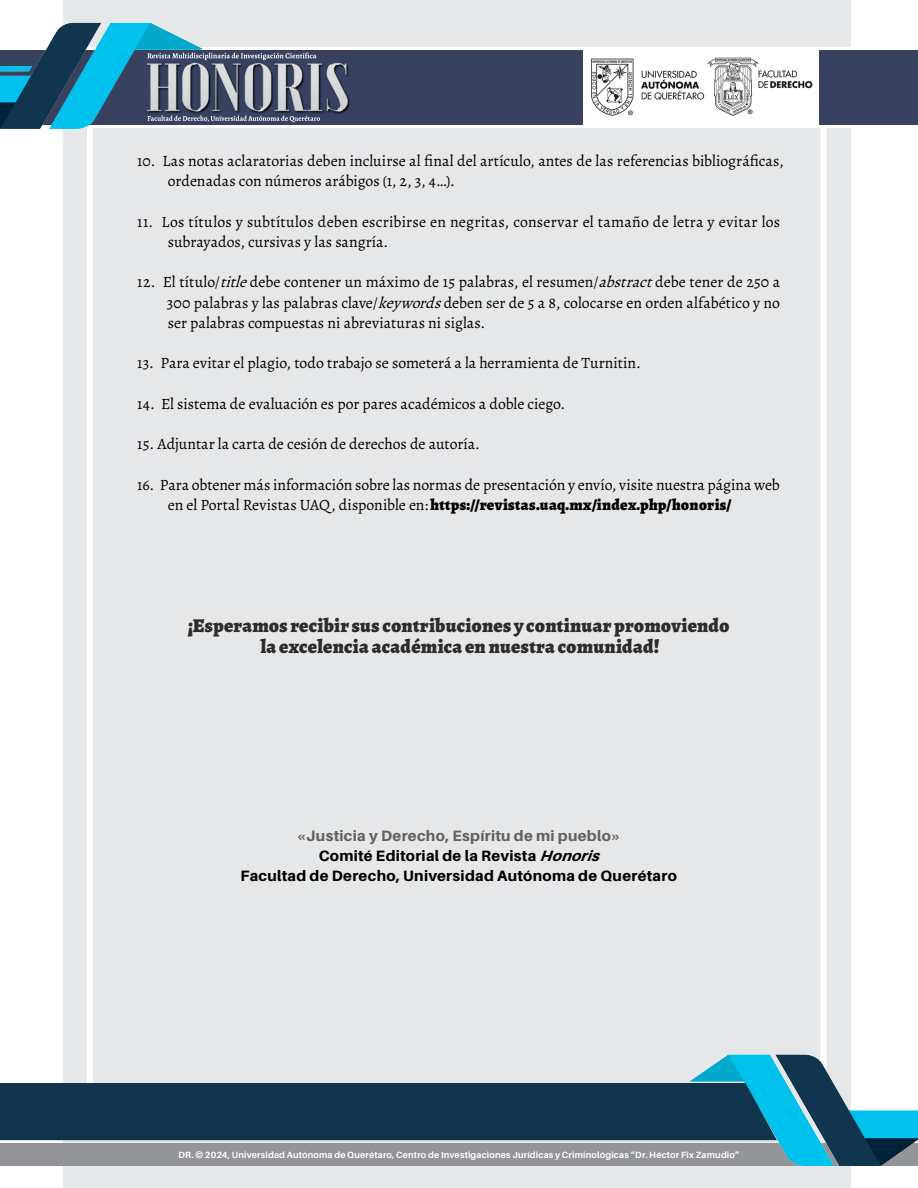
<style>
.page{position:relative;width:918px;height:1188px;background:#fff}
.page>*{position:absolute;margin:0;border:0;box-sizing:border-box;transform-origin:0 0}
.SUP_CABEZA_02{font:900 19.5px/21px "Alegreya";letter-spacing:.01em;color:#2e2b2c;text-align:center}
.PARRAFO_02{font:15.75px/20.2px "Alegreya";color:#000}
.kiker{font:800 15px "Aileron";letter-spacing:.02em;color:#000}
.kiker-2{font:800 15px "Aileron";letter-spacing:.02em;color:#626262}
.t1{font:700 9px "Aileron";letter-spacing:.02em;color:#fff}
.s1{font-style:italic}
.s2{font-weight:900}
</style>
<div class="page">
<div style="left:63px;top:0;width:787px;height:1188px;background:#e6e7e9"></div>
<div style="left:820px;top:105px;width:6px;height:1004px;background:#fff"></div>
<div style="left:87px;top:105px;width:6px;height:1004px;background:#fff"></div>
<div style="left:0;top:47px;width:918px;height:81px;background:#fff"></div>
<div style="left:0;top:1143px;width:918px;height:23px;background:#939598"></div>
<img style="left:219px;top:1004px;width:699px;height:183px">
<div style="left:0;top:50px;width:584px;height:75px;background:#37425f"></div>
<img style="left:209px;top:57px;width:141px;height:66px">
<div style="left:819px;top:50px;width:99px;height:75px;background:#37425f"></div>
<svg style="left:209px;top:52px;width:107px;height:20px"></svg>
<svg style="left:209px;top:115px;width:111px;height:7px"></svg>
<img style="left:591px;top:58px;width:114px;height:58px">
<img style="left:707px;top:57px;width:106px;height:59px">
<div style="left:0;top:1083px;width:777px;height:57px;background:#11354d"></div>
<img style="left:0;top:22px;width:209px;height:107px">
<p class="PARRAFO_02" style="left:168px;top:150px;width:617px;text-indent:-30px">10. Las notas aclaratorias deben incluirse al final del artículo, antes de las referencias bibliográficas, ordenadas con números arábigos (1, 2, 3, 4…).</p>
<p class="PARRAFO_02" style="left:168px;top:211px;width:614px;text-indent:-31px">11. Los títulos y subtítulos deben escribirse en negritas, conservar el tamaño de letra y evitar los subrayados, cursivas y las sangría.</p>
<p class="PARRAFO_02" style="left:167px;top:272px;width:615px;text-align:justify;text-indent:-29px">12. El título/<span class="s1">title</span>debe contener un máximo de 15 palabras, el resumen/<span class="s1">abstract</span>debe tener de 250 a 300 palabras y las palabras clave/<span class="s1">keywords</span>deben ser de 5 a 8, colocarse en orden alfabético y no ser palabras compuestas ni abreviaturas ni siglas.</p>
<p class="PARRAFO_02" style="left:137px;top:353px;width:505px">13. Para evitar el plagio, todo trabajo se someterá a la herramienta de Turnitin.</p>
<p class="PARRAFO_02" style="left:137px;top:393px;width:429px">14. El sistema de evaluación es por pares académicos a doble ciego.</p>
<p class="PARRAFO_02" style="left:137px;top:434px;width:344px">15. Adjuntar la carta de cesión de derechos de autoría.</p>
<p class="PARRAFO_02" style="left:168px;top:474px;width:614px;text-indent:-30px">16. Para obtener más información sobre las normas de presentación y envío, visite nuestra página web en el Portal Revistas UAQ, disponible en: <span class="s2">https://revistas.uaq.mx/index.php/honoris/</span></p>
<p class="SUP_CABEZA_02" style="left:188px;top:614px;width:544px">¡Esperamos recibir sus contribuciones y continuar promoviendo la excelencia académica en nuestra comunidad!</p>
<p class="kiker-2" style="left:296px;top:827px;width:326px">«Justicia y Derecho, Espíritu de mi pueblo»</p>
<p class="kiker" style="left:319px;top:847px;width:288px">Comité Editorial de la Revista <span class="s1">Honoris</span></p>
<p class="kiker" style="left:241px;top:867px;width:438px">Facultad de Derecho, Universidad Autónoma de Querétaro</p>
<p class="t1" style="left:178px;top:1150px;width:563px">DR. © 2024, Universidad Autónoma de Querétaro, Centro de Investigaciones Jurídicas y Criminológicas “Dr. Héctor Fix Zamudio”</p>
</div>
